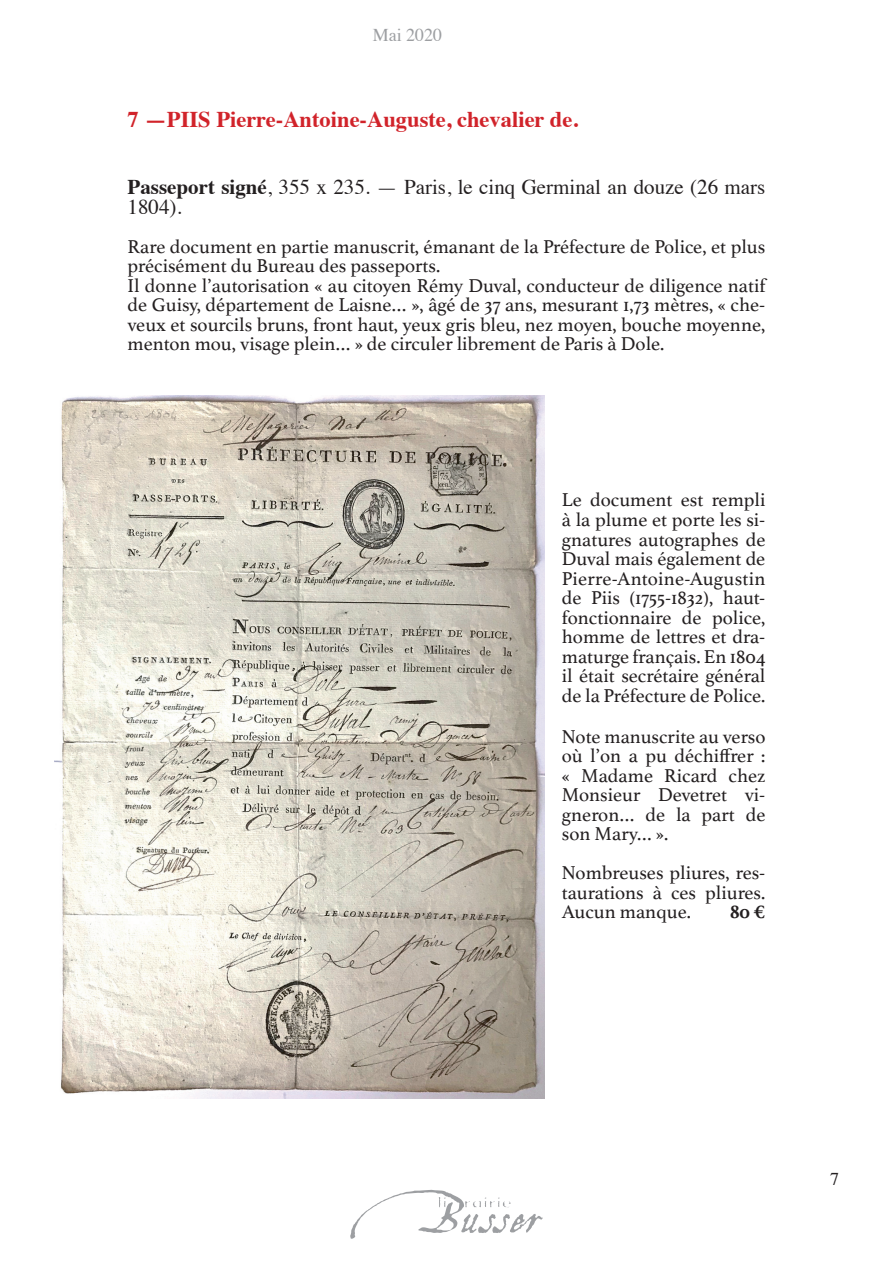
<style>
.page{position:relative;width:893px;height:1263px;background:#fff}
.page>*{position:absolute;margin:0;border:0;box-sizing:border-box;transform-origin:0 0}
.t1{font:700 22.5px "Times";color:#d1232a}
.t2{font:21px/19.5px "Times";color:#231f20}
.t3{font:19.5px/19.5px "Athelas";color:#231f20;text-align:justify}
.t4{font:700 19.5px "Athelas";color:#231f20}
.t5{font:18px "Times";color:#9d9fa2}
.t6{font:18px "Times";color:#231f20}
.s1{font-weight:700}
</style>
<div class="page">
<svg style="left:350px;top:1190px;width:193px;height:49px"></svg>
<img style="left:54px;top:396px;width:491px;height:702px">
<p class="t5" style="left:373px;top:18px;width:71px">Mai 2020</p>
<p class="t1" style="left:128px;top:98px;width:452px">7 —PIIS Pierre-Antoine-Auguste, chevalier de.</p>
<p class="t2" style="left:128px;top:176px;width:639px"><span class="s1">Passeport signé</span>, 355 x 235. — Paris, le cinq Germinal an douze (26 mars<br>1804).</p>
<p class="t3" style="left:128px;top:236px;width:639px;text-align:left">Rare document en partie manuscrit, émanant de la Préfecture de Police, et plus précisément du Bureau des passeports.<br>Il donne l’autorisation « au citoyen Rémy Duval, conducteur de diligence natif de Guisy, département de Laisne… », âgé de 37 ans, mesurant 1,73 mètres, « che&shy;veux et sourcils bruns, front haut, yeux gris bleu, nez moyen, bouche moyenne, menton mou, visage plein… » de circuler librement de Paris à Dole.</p>
<p class="t3" style="left:562px;top:490px;width:205px">Le document est rempli à la plume et porte les si&shy;gnatures autographes de Duval mais également de Pierre-Antoine-Augustin de Piis (1755-1832), haut&shy;fonctionnaire de police, homme de lettres et dra&shy;maturge français. En 1804 il était secrétaire général de la Préfecture de Police.</p>
<p class="t3" style="left:562px;top:726px;width:205px">Note manuscrite au verso où l’on a pu déchiffrer : « Madame Ricard chez Monsieur Devetret vi&shy;gneron… de la part de son Mary… ».</p>
<p class="t3" style="left:562px;top:862px;width:205px">Nombreuses pliures, res&shy;taurations à ces pliures.<br>Aucun manque.</p>
<p class="t4" style="left:730px;top:896px;width:37px">80€</p>
<p class="t6" style="left:830px;top:1162px;width:10px">7</p>
</div>
